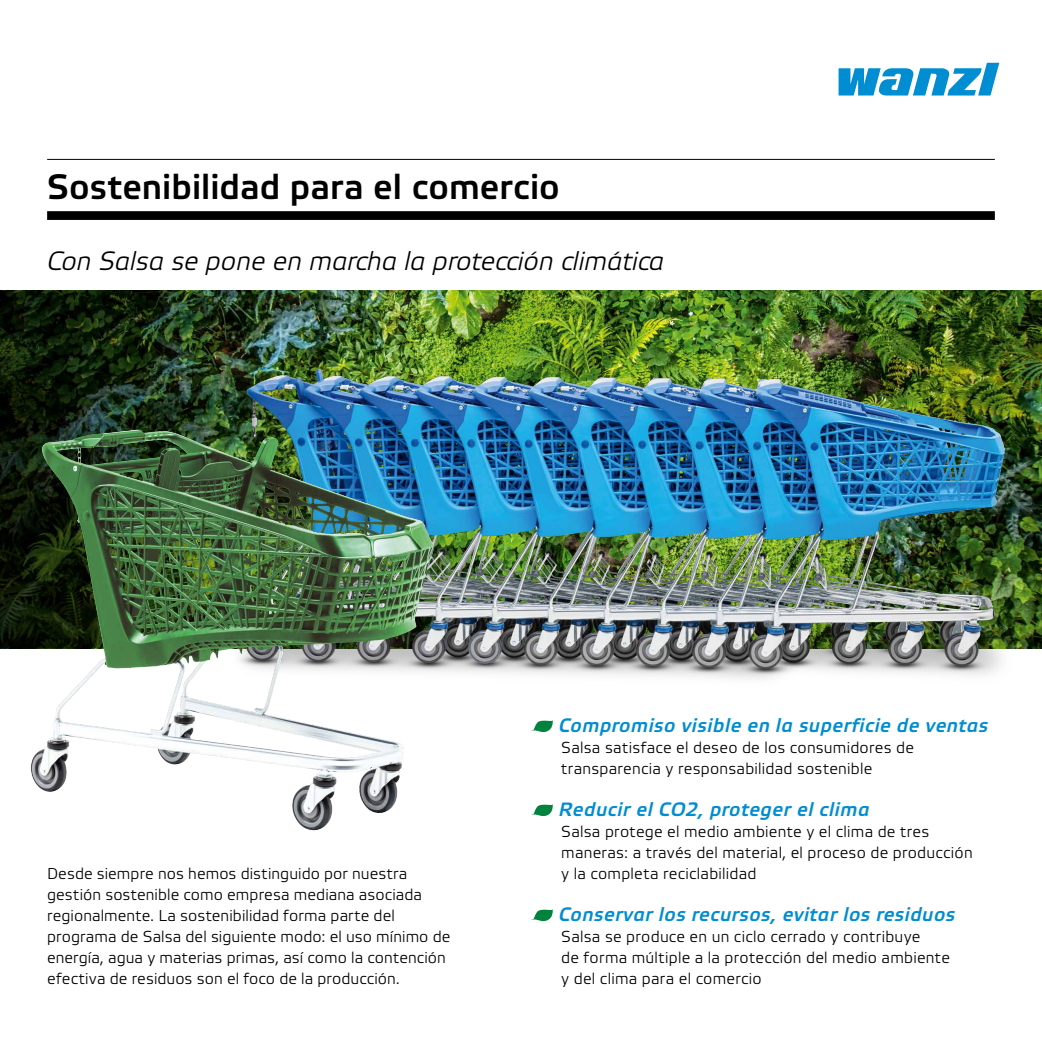
<style>
.page{position:relative;width:1042px;height:1042px;background:#fff}
.page>*{position:absolute;margin:0;border:0;box-sizing:border-box;transform-origin:0 0}
.t1{font:500 35px "Wanzl Etelka";color:#000}
.t2{font:italic 300 26.25px "Wanzl Etelka";color:#000}
.t3{font:italic 500 19.25px "Wanzl Etelka";letter-spacing:.025em;color:#008dd1}
.t4{font:300 15.75px/21px "Wanzl Etelka";letter-spacing:.015em;color:#000}
</style>
<div class="page">
<hr style="left:47px;top:159px;width:948px;height:1px;background:#000">
<div style="left:47px;top:211px;width:948px;height:9px;background:#000"></div>
<svg style="left:838px;top:63px;width:161px;height:33px"></svg>
<img style="left:0;top:291px;width:219px;height:357px">
<img style="left:219px;top:291px;width:823px;height:452px">
<img style="left:42px;top:429px;width:95px;height:47px">
<svg style="left:531px;top:719px;width:22px;height:14px"></svg>
<svg style="left:531px;top:804px;width:22px;height:12px"></svg>
<svg style="left:531px;top:909px;width:22px;height:13px"></svg>
<h1 class="t1" style="left:47px;top:166px;width:514px">Sostenibilidad para el comercio</h1>
<h2 class="t2" style="left:47px;top:246px;width:618px">Con Salsa se pone en marcha la protección climática</h2>
<p class="t4" style="left:47px;top:864px;width:405px">Desde siempre nos hemos distinguido por nuestra gestión sostenible como empresa mediana asociada regionalmente. La sostenibilidad forma parte del programa de Salsa del siguiente modo: el uso mínimo de energía, agua y materias primas, así como la contención efectiva de residuos son el foco de la producción.</p>
<p class="t3" style="left:559px;top:714px;width:431px">Compromiso visible en la superficie de ventas</p>
<p class="t4" style="left:561px;top:738px;width:354px">Salsa satisface el deseo de los consumidores de transparencia y responsabilidad sostenible</p>
<p class="t3" style="left:559px;top:798px;width:312px">Reducir el CO2, proteger el clima</p>
<p class="t4" style="left:561px;top:822px;width:413px">Salsa protege el medio ambiente y el clima de tres maneras: a través del material, el proceso de producción y la completa reciclabilidad</p>
<p class="t3" style="left:559px;top:903px;width:398px">Conservar los recursos, evitar los residuos</p>
<p class="t4" style="left:561px;top:927px;width:390px">Salsa se produce en un ciclo cerrado y contribuye<br>de forma múltiple a la protección del medio ambiente y del clima para el comercio</p>
</div>
